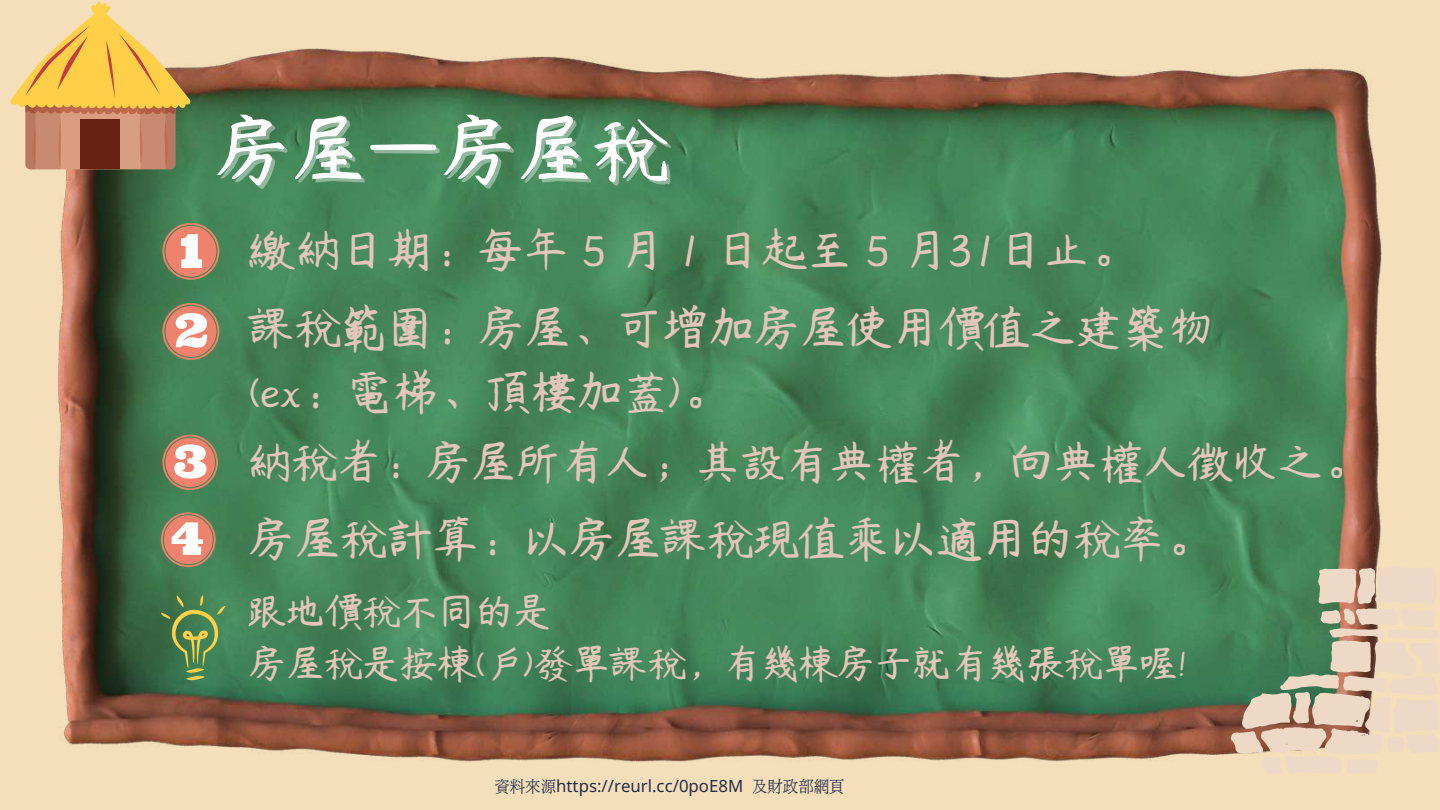
<style>
.page{position:relative;width:1440px;height:810px;background:#f4dfba}
.page>*{position:absolute;margin:0;border:0;box-sizing:border-box;transform-origin:0 0}
.t1{font:75.7px "YRDZSTJF";color:#fff}
.t2{font:46.1px/64.5px "YRDZSTJF";color:#e3c6b8}
.t3{font:46px "YRDZSTJF";color:#e3c6b8}
.t4{font:45px "YRDZSTJF";color:#e3c6b8}
.t5{font:38px/52.5px "YRDZSTJF";color:#e3c6b8}
.t6{font:16.8px "Noto Sans";color:#252d4a}
.s1{font-family:"cw Te X Ming"}
</style>
<div class="page">
<img style="left:59px;top:48px;width:1322px;height:714px">
<svg style="left:162px;top:223px;width:57px;height:57px"></svg>
<svg style="left:162px;top:303px;width:57px;height:57px"></svg>
<svg style="left:10px;top:2px;width:181px;height:167px"></svg>
<svg style="left:1231px;top:567px;width:209px;height:206px"></svg>
<svg style="left:162px;top:435px;width:56px;height:55px"></svg>
<svg style="left:161px;top:512px;width:55px;height:55px"></svg>
<svg style="left:161px;top:596px;width:64px;height:84px"></svg>
<h1 class="t1" style="left:214px;top:109px;width:454px">房屋—房屋稅</h1>
<p class="t3" style="left:248px;top:225px;width:889px">繳納日期：每年 5 月 1 日起至 5 月31日止。</p>
<p class="t2" style="left:248px;top:295px;width:967px">課稅範圍：房屋、可增加房屋使用價值之建築物(ex：電梯、頂樓加蓋)。</p>
<p class="t4" style="left:246px;top:438px;width:1123px">納稅者：房屋所有人；其設有典權者，向典權人徵收之。</p>
<p class="t3" style="left:248px;top:515px;width:964px">房屋稅計算：以房屋課稅現值乘以適用的稅率。</p>
<p class="t5" style="left:248px;top:585px;width:940px">跟地價稅不同的是<br>房屋稅是按棟(戶)發單課稅，有幾棟房子就有幾張稅單喔!</p>
<p class="t6" style="left:494px;top:774px;width:352px"><span class="s1">資料來源</span>https://reurl.cc/0poE8M <span class="s1">及財政部網頁</span></p>
</div>
